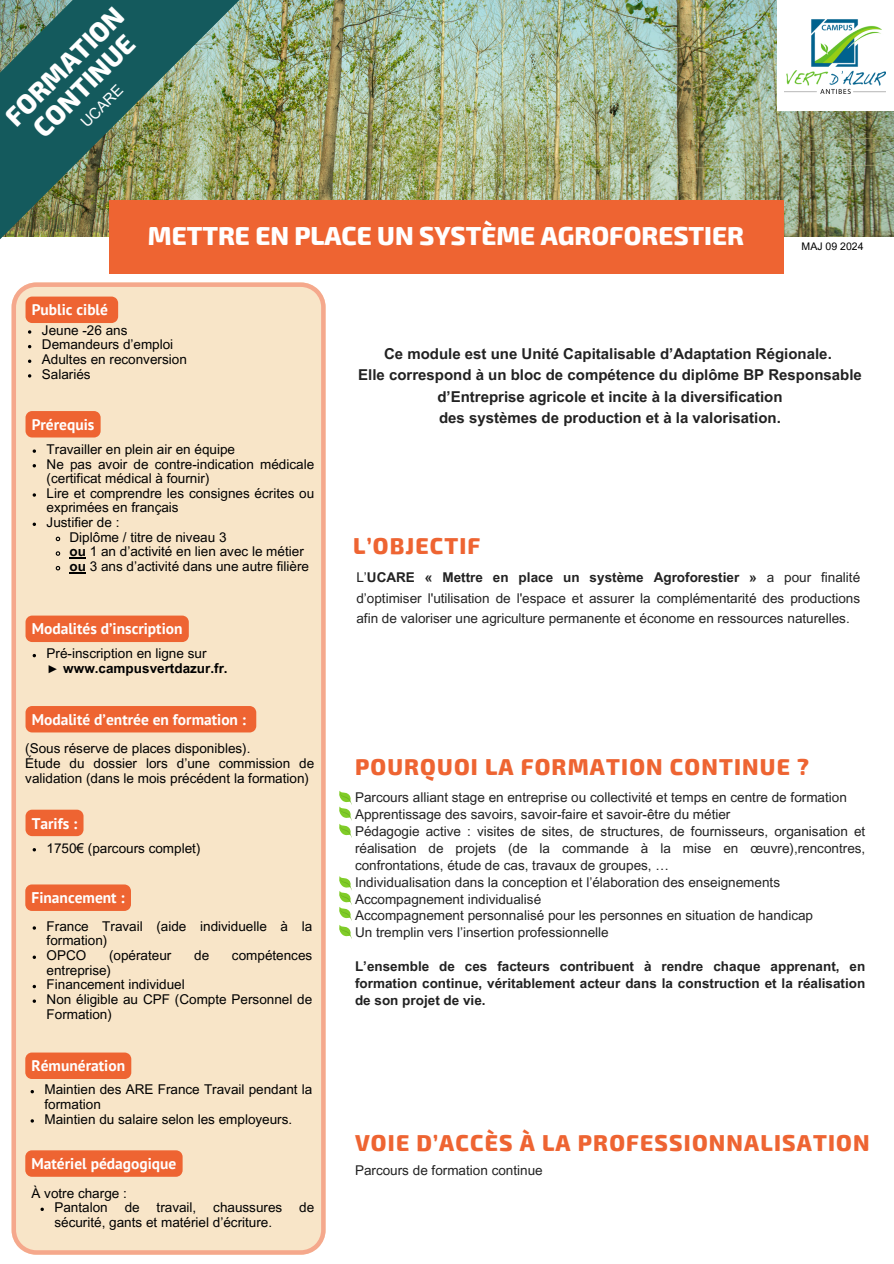
<style>
.page{position:relative;width:894px;height:1264px;background:#fff}
.page>*{position:absolute;margin:0;border:0;box-sizing:border-box;transform-origin:0 0}
.t1{font:800 26.4px/27.8px "Exo 2";color:#fff;text-align:center}
.t2{font:800 25.5px "Exo 2";color:#fff}
.t3{font:800 22.5px "Exo 2";letter-spacing:.05em;color:#ee6432}
.t4{font:700 15.45px "PT Sans";color:#fff}
.t5{font:700 15px/21.3px "Arial MT Pro";color:#222;text-align:center}
.t6{font:15px "Arial MT Pro";color:#fff}
.t7{font:13.5px/14.7px "Arial MT Pro";color:#000}
.t8{font:13.5px/16.8px "Arial MT Pro";color:#222;text-align:justify}
.t9{font:700 13.5px/16.8px "Arial MT Pro";color:#222;text-align:justify}
.t10{font:700 13.5px "Arial MT Pro";color:#000}
.t11{font:10.5px "Arial MT Pro";color:#000}
.s1{font-weight:700}
.s2{font-family:"Liberation Serif";font-weight:400}
</style>
<div class="page">
<img style="left:270px;top:0;width:623px;height:236px">
<div style="left:777px;top:0;width:116px;height:111px;background:#fff"></div>
<img style="left:784px;top:19px;width:101px;height:74px">
<div style="left:109px;top:200px;width:675px;height:73px;background:#ee6432"></div>
<img style="left:0;top:0;width:270px;height:239px">
<div style="left:12px;top:282px;width:313px;height:972px;background:#f8e5c8"></div>
<div style="left:26px;top:296px;width:92px;height:27px;background:#ee6432"></div>
<svg style="left:28px;top:330px;width:3px;height:4px"></svg>
<svg style="left:28px;top:359px;width:3px;height:4px"></svg>
<div style="left:26px;top:411px;width:75px;height:26px;background:#ee6432"></div>
<svg style="left:33px;top:449px;width:3px;height:4px"></svg>
<svg style="left:33px;top:522px;width:3px;height:4px"></svg>
<svg style="left:55px;top:536px;width:6px;height:6px"></svg>
<svg style="left:55px;top:550px;width:6px;height:6px"></svg>
<svg style="left:70px;top:557px;width:16px;height:1px"></svg>
<svg style="left:55px;top:565px;width:6px;height:6px"></svg>
<svg style="left:70px;top:572px;width:16px;height:1px"></svg>
<div style="left:26px;top:615px;width:163px;height:27px;background:#ee6432"></div>
<div style="left:26px;top:706px;width:230px;height:26px;background:#ee6432"></div>
<div style="left:26px;top:809px;width:57px;height:27px;background:#ee6432"></div>
<svg style="left:33px;top:984px;width:3px;height:4px"></svg>
<div style="left:25px;top:884px;width:106px;height:26px;background:#ee6432"></div>
<div style="left:25px;top:1052px;width:106px;height:26px;background:#ee6432"></div>
<svg style="left:31px;top:1089px;width:3px;height:4px"></svg>
<div style="left:25px;top:1150px;width:157px;height:26px;background:#ee6432"></div>
<svg style="left:40px;top:1207px;width:4px;height:3px"></svg>
<svg style="left:339px;top:791px;width:13px;height:47px"></svg>
<svg style="left:339px;top:876px;width:13px;height:63px"></svg>
<p class="t1" style="left:-1px;top:110px;width:157px;rotate:-45deg">FORMATION<br>CONTINUE</p>
<p class="t6" style="left:79px;top:121px;width:54px;rotate:-45deg">UCARE</p>
<h1 class="t2" style="left:148px;top:219px;width:597px">METTRE EN PLACE UN SYSTÈME AGROFORESTIER</h1>
<h4 class="t11" style="left:801px;top:243px;width:63px">MAJ 09 2024</h4>
<p class="t4" style="left:32px;top:300px;width:78px">Public ciblé</p>
<h4 class="t7" style="left:42px;top:324px;width:87px">Jeune -26 ans</h4>
<p class="t7" style="left:42px;top:339px;width:133px">Demandeurs d’emploi</p>
<p class="t7" style="left:42px;top:353px;width:146px">Adultes en reconversion</p>
<p class="t7" style="left:42px;top:368px;width:50px">Salariés</p>
<p class="t4" style="left:32px;top:414px;width:64px">Prérequis</p>
<h4 class="t7" style="left:47px;top:443px;width:190px">Travailler en plein air en équipe</h4>
<p class="t7" style="left:47px;top:458px;width:269px">Ne pas avoir de contre-indication médicale (certificat médical à fournir)</p>
<p class="t7" style="left:47px;top:487px;width:269px">Lire et comprendre les consignes écrites ou exprimées en français</p>
<p class="t7" style="left:47px;top:516px;width:74px">Justifier de :</p>
<p class="t7" style="left:70px;top:531px;width:158px">Diplôme / titre de niveau 3</p>
<p class="t7" style="left:70px;top:546px;width:236px"><span class="s1">ou</span> 1 an d’activité en lien avec le métier</p>
<p class="t7" style="left:70px;top:560px;width:241px"><span class="s1">ou</span> 3 ans d’activité dans une autre filière</p>
<p class="t4" style="left:32px;top:618px;width:152px">Modalités d’inscription</p>
<h4 class="t7" style="left:47px;top:648px;width:161px">Pré-inscription en ligne sur</h4>
<p class="t10" style="left:46px;top:663px;width:183px"><span class="s2">►</span> www.campusvertdazur.fr.</p>
<h6 class="t4" style="left:32px;top:709px;width:216px">Modalité d’entrée en formation :</h6>
<h4 class="t7" style="left:25px;top:743px;width:290px">(Sous réserve de places disponibles).<br>Étude du dossier lors d’une commission de validation (dans le mois précédent la formation)</h4>
<p class="t4" style="left:32px;top:812px;width:47px">Tarifs :</p>
<h6 class="t7" style="left:47px;top:842px;width:155px">1750€ (parcours complet)</h6>
<p class="t4" style="left:31px;top:887px;width:95px">Financement :</p>
<p class="t7" style="left:47px;top:920px;width:267px">France Travail (aide individuelle à la formation)</p>
<p class="t7" style="left:47px;top:949px;width:41px">OPCO</p>
<p class="t7" style="left:109px;top:949px;width:64px">(opérateur</p>
<p class="t7" style="left:194px;top:949px;width:17px">de</p>
<p class="t7" style="left:232px;top:949px;width:82px">compétences</p>
<p class="t7" style="left:47px;top:964px;width:66px">entreprise)</p>
<p class="t7" style="left:47px;top:978px;width:140px">Financement individuel</p>
<p class="t7" style="left:47px;top:993px;width:267px">Non éligible au CPF (Compte Personnel de<br>Formation)</p>
<p class="t4" style="left:31px;top:1055px;width:95px">Rémunération</p>
<h6 class="t7" style="left:44px;top:1084px;width:269px">Maintien des ARE France Travail pendant la formation</h6>
<p class="t7" style="left:44px;top:1113px;width:249px">Maintien du salaire selon les employeurs.</p>
<h4 class="t4" style="left:31px;top:1153px;width:146px">Matériel pédagogique</h4>
<h4 class="t7" style="left:31px;top:1187px;width:97px">À votre charge :</h4>
<h4 class="t7" style="left:54px;top:1201px;width:55px">Pantalon</h4>
<h4 class="t7" style="left:125px;top:1201px;width:17px">de</h4>
<h4 class="t7" style="left:156px;top:1201px;width:41px">travail,</h4>
<h4 class="t7" style="left:213px;top:1201px;width:71px">chaussures</h4>
<h4 class="t7" style="left:299px;top:1201px;width:17px">de</h4>
<h4 class="t7" style="left:54px;top:1216px;width:219px">sécurité, gants et matériel d’écriture.</h4>
<h3 class="t5" style="left:358px;top:345px;width:505px">Ce module est une Unité Capitalisable d’Adaptation Régionale.<br>Elle correspond à un bloc de compétence du diplôme BP Responsable d’Entreprise agricole et incite à la diversification<br>des systèmes de production et à la valorisation.</h3>
<p class="t3" style="left:353px;top:531px;width:129px">L’OBJECTIF</p>
<p class="t8" style="left:356px;top:569px;width:505px;line-height:20.2px">L’<span class="s1">UCARE « Mettre en place un système Agroforestier »</span> a pour finalité d’optimiser l'utilisation de l'espace et assurer la complémentarité des productions afin de valoriser une agriculture permanente et économe en ressources naturelles.</p>
<h6 class="t3" style="left:355px;top:752px;width:455px">POURQUOI LA FORMATION CONTINUE ?</h6>
<h5 class="t8" style="left:355px;top:790px;width:511px;text-align:left">Parcours alliant stage en entreprise ou collectivité et temps en centre de formation Apprentissage des savoirs, savoir-faire et savoir-être du métier<br>Pédagogie active : visites de sites, de structures, de fournisseurs, organisation et réalisation de projets (de la commande à la mise en œuvre),rencontres, confrontations, étude de cas, travaux de groupes, …<br>Individualisation dans la conception et l’élaboration des enseignements Accompagnement individualisé<br>Accompagnement personnalisé pour les personnes en situation de handicap<br>Un tremplin vers l’insertion professionnelle</h5>
<p class="t9" style="left:355px;top:959px;width:511px">L’ensemble de ces facteurs contribuent à rendre chaque apprenant, en formation continue, véritablement acteur dans la construction et la réalisation de son projet de vie.</p>
<p class="t3" style="left:355px;top:1127px;width:516px">VOIE D’ACCÈS À LA PROFESSIONNALISATION</p>
<h1 class="t8" style="left:355px;top:1163px;width:189px">Parcours de formation continue</h1>
</div>
